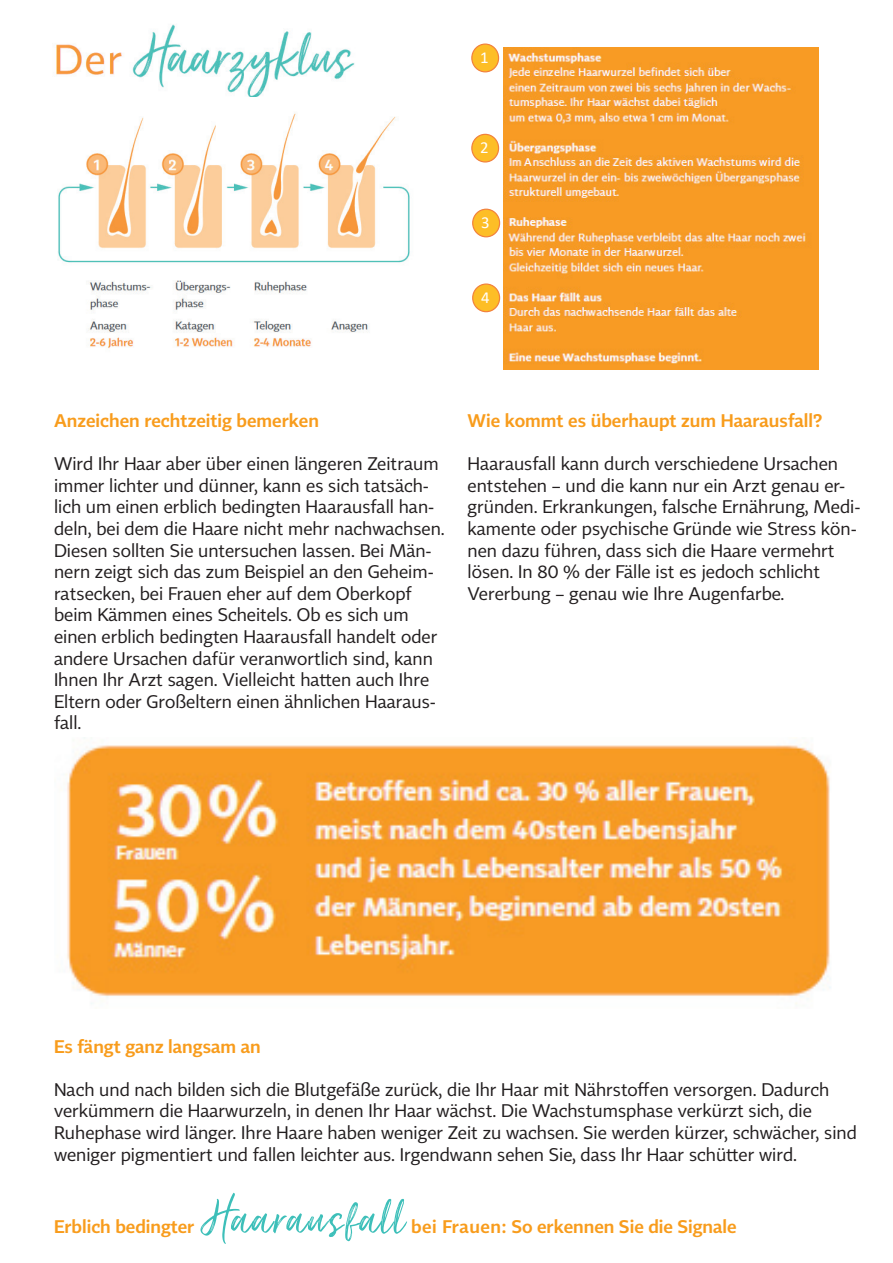
<style>
.page{position:relative;width:893px;height:1263px;background:#fff}
.page>*{position:absolute;margin:0;border:0;box-sizing:border-box;transform-origin:0 0}
.t1{font:60px "Just Lovely";letter-spacing:.03em;color:#3dbfb9}
.t2{font:18px/21.6px "Tabac Sans";color:#231f20}
.t3{font:300 18px "Tabac Sans";color:#f89c1c}
.t4{font:16.8px "Calibri";color:#fff}
</style>
<div class="page">
<img style="left:66px;top:737px;width:765px;height:267px">
<img style="left:56px;top:24px;width:299px;height:73px">
<img style="left:58px;top:113px;width:352px;height:236px">
<img style="left:503px;top:48px;width:316px;height:321px">
<div style="left:473px;top:209px;width:27px;height:28px;background:#fdbe26;border-radius:50%"></div>
<div style="left:472px;top:209px;width:28px;height:28px;border:1px solid #f2813c;border-radius:50%"></div>
<div style="left:472px;top:134px;width:27px;height:28px;background:#fdbe26;border-radius:50%"></div>
<div style="left:471px;top:134px;width:28px;height:29px;border:1px solid #f2813c;border-radius:50%"></div>
<div style="left:472px;top:44px;width:27px;height:28px;background:#fdbe26;border-radius:50%"></div>
<div style="left:471px;top:44px;width:28px;height:28px;border:1px solid #f2813c;border-radius:50%"></div>
<div style="left:473px;top:284px;width:27px;height:28px;background:#fdbe26;border-radius:50%"></div>
<div style="left:472px;top:283px;width:28px;height:29px;border:1px solid #f2813c;border-radius:50%"></div>
<p class="t4" style="left:480px;top:46px;width:10px">1</p>
<p class="t4" style="left:480px;top:136px;width:10px">2</p>
<p class="t4" style="left:481px;top:211px;width:10px">3</p>
<p class="t4" style="left:481px;top:286px;width:10px">4</p>
<p class="t3" style="left:54px;top:409px;width:266px">Anzeichen rechtzeitig bemerken</p>
<p class="t2" style="left:54px;top:453px;width:392px">Wird Ihr Haar aber über einen längeren Zeitraum immer lichter und dünner, kann es sich tatsäch&shy;lich um einen erblich bedingten Haarausfall han&shy;deln, bei dem die Haare nicht mehr nachwachsen.<br>Diesen sollten Sie untersuchen lassen. Bei Män&shy;nern zeigt sich das zum Beispiel an den Geheim&shy;ratsecken, bei Frauen eher auf dem Oberkopf beim Kämmen eines Scheitels. Ob es sich um einen erblich bedingten Haarausfall handelt oder andere Ursachen dafür veranwortlich sind, kann Ihnen Ihr Arzt sagen. Vielleicht hatten auch Ihre Eltern oder Großeltern einen ähnlichen Haaraus&shy;fall.</p>
<p class="t3" style="left:468px;top:409px;width:356px">Wie kommt es überhaupt zum Haarausfall?</p>
<p class="t2" style="left:468px;top:453px;width:394px">Haarausfall kann durch verschiedene Ursachen entstehen – und die kann nur ein Arzt genau er&shy;gründen. Erkrankungen, falsche Ernährung, Medi&shy;kamente oder psychische Gründe wie Stress kön&shy;nen dazu führen, dass sich die Haare vermehrt lösen. In 80 % der Fälle ist es jedoch schlicht Vererbung – genau wie Ihre Augenfarbe.</p>
<p class="t3" style="left:54px;top:1035px;width:208px">Es fängt ganz langsam an</p>
<p class="t2" style="left:54px;top:1079px;width:804px">Nach und nach bilden sich die Blutgefäße zurück, die Ihr Haar mit Nährstoffen versorgen. Dadurch verkümmern die Haarwurzeln, in denen Ihr Haar wächst. Die Wachstumsphase verkürzt sich, die Ruhephase wird länger. Ihre Haare haben weniger Zeit zu wachsen. Sie werden kürzer, schwächer, sind weniger pigmentiert und fallen leichter aus. Irgendwann sehen Sie, dass Ihr Haar schütter wird.</p>
<h1 class="t1" style="left:203px;top:1182px;width:202px">Haarausfall</h1>
<p class="t3" style="left:411px;top:1215px;width:327px">bei Frauen: So erkennen Sie die Signale</p>
<p class="t3" style="left:54px;top:1215px;width:142px">Erblich bedingter</p>
</div>
